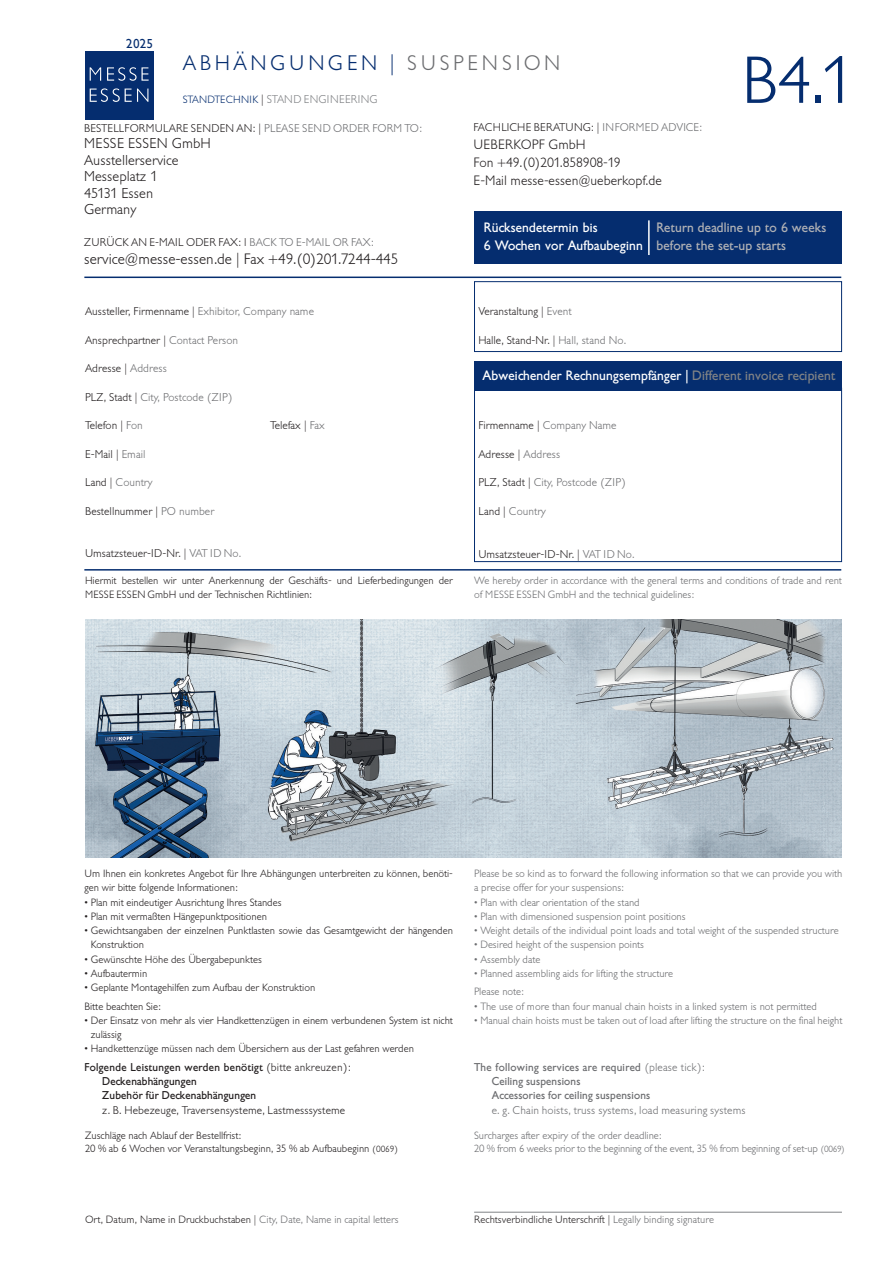
<style>
.page{position:relative;width:893px;height:1263px;background:#fff}
.page>*{position:absolute;margin:0;border:0;box-sizing:border-box;transform-origin:0 0}
.t1{font:300 66px "Gill Sans BQ";color:#052d6f}
.t2{font:300 21px "Gill Sans BQ";letter-spacing:.18em;color:#052d6f}
.t3{font:300 15px "Gill Sans BQ";color:#231f20}
.t4{font:300 14.25px/16.5px "Gill Sans BQ";color:#231f20}
.t5{font:13.5px/18px "Gill Sans BQ";letter-spacing:-.005em;color:#fff}
.t6{font:300 13.5px/18px "Gill Sans BQ";color:#231f20}
.t7{font:13.5px/18px "Gill Sans BQ";letter-spacing:-.005em;color:#b0b1b5}
.t8{font:12.75px "Gill Sans BQ";color:#052d6f}
.t9{font:300 11.25px "Gill Sans BQ";color:#231f20}
.t10{font:300 11.25px "Gill Sans BQ";color:#6c6d70}
.t11{font:11.25px/14.2px "Gill Sans BQ";color:#6c6d70}
.t12{font:11.25px/14.2px "Gill Sans BQ";color:#231f20}
.t13{font:300 11.25px "Gill Sans BQ";letter-spacing:.02em;color:#808285}
.t14{font:300 10.5px/14.2px "Gill Sans BQ";letter-spacing:-.005em;color:#231f20}
.t15{font:300 10.5px/14.2px "Gill Sans BQ";letter-spacing:-.005em;color:#6c6d70}
.s1{color:#6c6d70}
.s2{font-size:10.5px;color:#052d6f}
.s3{color:#231f20}
.s4{color:#808285}
.s5{font-weight:300}
.s6{font-family:"AG Figures+Pi BQ";font-size:18px;color:#fff}
.s7{font-size:9px}
</style>
<div class="page">
<div style="left:474px;top:211px;width:367px;height:53px;background:#052d6f"></div>
<hr style="left:84px;top:277px;width:757px;height:1px;background:#052d6f">
<div style="left:85px;top:51px;width:68px;height:68px;background:#052d6f"></div>
<svg style="left:90px;top:67px;width:59px;height:14px"></svg>
<svg style="left:90px;top:88px;width:58px;height:14px"></svg>
<hr style="left:648px;top:220px;width:2px;height:35px;background:#fff">
<div style="left:474px;top:388px;width:368px;height:174px;border:1px solid #052d6f"></div>
<hr style="left:84px;top:569px;width:757px;height:2px;background:#052d6f">
<div style="left:474px;top:361px;width:368px;height:29px;background:#052d6f"></div>
<hr style="left:474px;top:1212px;width:368px;height:1px;background:#808285">
<div style="left:474px;top:281px;width:368px;height:71px;border:1px solid #052d6f"></div>
<img style="left:85px;top:619px;width:757px;height:238px">
<p class="t8" style="left:126px;top:37px;width:28px">2025</p>
<h2 class="t2" style="left:183px;top:51px;width:379px">ABHÄNGUNGEN | <span class="s1">SUSPENSION</span></h2>
<p class="t13" style="left:183px;top:93px;width:196px"><span class="s2">STANDTECHNIK</span> <span class="s3">|</span> STAND ENGINEERING</p>
<h1 class="t1" style="left:742px;top:44px;width:114px">B4.1</h1>
<p class="t9" style="left:84px;top:122px;width:339px">BESTELLFORMULARE SENDEN AN: | <span class="s1">PLEASE SEND ORDER FORM TO:</span></p>
<h3 class="t4" style="left:84px;top:135px;width:128px">MESSE ESSEN GmbH<br>Ausstellerservice<br>Messeplatz 1<br>45131 Essen<br>Germany</h3>
<p class="t9" style="left:84px;top:236px;width:291px">ZURÜCK AN E-MAIL ODER FAX: l <span class="s1">BACK TO E-MAIL OR FAX:</span></p>
<h3 class="t3" style="left:84px;top:250px;width:316px">service@messe-essen.de | Fax +49.(0)201.7244-445</h3>
<p class="t9" style="left:85px;top:305px;width:230px">Aussteller, Firmenname | <span class="s1">Exhibitor, Company name</span></p>
<p class="t9" style="left:85px;top:334px;width:155px">Ansprechpartner | <span class="s1">Contact Person</span></p>
<p class="t9" style="left:85px;top:362px;width:83px">Adresse | <span class="s1">Address</span></p>
<p class="t10" style="left:85px;top:391px;width:149px"><span class="s3">PLZ, Stadt |</span> City, Postcode (ZIP)</p>
<p class="t9" style="left:85px;top:419px;width:59px">Telefon | <span class="s1">Fon</span></p>
<p class="t9" style="left:270px;top:419px;width:56px">Telefax | <span class="s1">Fax</span></p>
<p class="t9" style="left:85px;top:448px;width:62px">E-Mail | <span class="s1">Email</span></p>
<p class="t10" style="left:85px;top:476px;width:69px"><span class="s3">Land |</span> Country</p>
<p class="t9" style="left:85px;top:505px;width:131px">Bestellnummer | <span class="s1">PO number</span></p>
<p class="t9" style="left:85px;top:547px;width:158px">Umsatzsteuer-ID-Nr. | <span class="s1">VAT ID No.</span></p>
<p class="t9" style="left:473px;top:121px;width:230px">FACHLICHE BERATUNG: | <span class="s1">INFORMED ADVICE:</span></p>
<p class="t6" style="left:473px;top:136px;width:190px">UEBERKOPF GmbH<br>Fon +49.(0)201.858908-19<br>E-Mail messe-essen@ueberkopf.de</p>
<p class="t5" style="left:484px;top:219px;width:161px">Rücksendetermin bis<br>6 Wochen vor Aufbaubeginn</p>
<p class="t7" style="left:656px;top:219px;width:172px">Return deadline up to 6 weeks before the set-up starts</p>
<p class="t9" style="left:478px;top:305px;width:95px">Veranstaltung | <span class="s1">Event</span></p>
<p class="t9" style="left:478px;top:334px;width:149px">Halle, Stand-Nr. | <span class="s1">Hall, stand No.</span></p>
<p class="t5" style="left:483px;top:366px;width:354px">Abweichender Rechnungsempfänger | <span class="s4">Different invoice recipient</span></p>
<p class="t9" style="left:478px;top:419px;width:140px">Firmenname | <span class="s1">Company Name</span></p>
<p class="t9" style="left:478px;top:448px;width:83px">Adresse | <span class="s1">Address</span></p>
<p class="t10" style="left:478px;top:476px;width:149px"><span class="s3">PLZ, Stadt |</span> City, Postcode (ZIP)</p>
<p class="t10" style="left:478px;top:505px;width:69px"><span class="s3">Land |</span> Country</p>
<p class="t9" style="left:478px;top:548px;width:158px">Umsatzsteuer-ID-Nr. | <span class="s1">VAT ID No.</span></p>
<p class="t14" style="left:85px;top:573px;width:369px">Hiermit bestellen wir unter Anerkennung der Geschäfts- und Lieferbedingungen der<br>MESSE ESSEN GmbH und der Technischen Richtlinien:</p>
<p class="t15" style="left:474px;top:573px;width:369px">We hereby order in accordance with the general terms and conditions of trade and rent of MESSE ESSEN GmbH and the technical guidelines:</p>
<p class="t14" style="left:85px;top:866px;width:370px">Um Ihnen ein konkretes Angebot für Ihre Abhängungen unterbreiten zu können, benöti&shy;gen wir bitte folgende Informationen:</p>
<p class="t14" style="left:85px;top:895px;width:199px">• Plan mit eindeutiger Ausrichtung Ihres Standes</p>
<p class="t14" style="left:85px;top:909px;width:184px">• Plan mit vermaßten Hängepunktpositionen</p>
<p class="t14" style="left:91px;top:923px;width:364px;text-indent:-6px">• Gewichtsangaben der einzelnen Punktlasten sowie das Gesamtgewicht der hängenden<br>Konstruktion</p>
<p class="t14" style="left:85px;top:952px;width:179px">• Gewünschte Höhe des Übergabepunktes</p>
<p class="t14" style="left:85px;top:966px;width:64px">• Aufbautermin</p>
<p class="t14" style="left:85px;top:978px;width:232px;line-height:18.5px">• Geplante Montagehilfen zum Aufbau der Konstruktion<br>Bitte beachten Sie:</p>
<p class="t14" style="left:91px;top:1013px;width:364px;text-indent:-6px">• Der Einsatz von mehr als vier Handkettenzügen in einem verbundenen System ist nicht zulässig</p>
<p class="t14" style="left:85px;top:1042px;width:331px">• Handkettenzüge müssen nach dem Übersichern aus der Last gefahren werden</p>
<p class="t12" style="left:85px;top:1060px;width:268px">Folgende Leistungen werden benötigt <span class="s5">(bitte ankreuzen):<br></span><span class="s6">Y</span> Deckenabhängungen<br><span class="s6">Y</span> Zubehör für Deckenabhängungen</p>
<p class="t9" style="left:102px;top:1103px;width:245px">z. B. Hebezeuge, Traversensysteme, Lastmesssysteme</p>
<p class="t15" style="left:474px;top:866px;width:370px">Please be so kind as to forward the following information so that we can provide you with a precise offer for your suspensions:</p>
<p class="t15" style="left:474px;top:895px;width:167px">• Plan with clear orientation of the stand</p>
<p class="t15" style="left:474px;top:909px;width:213px">• Plan with dimensioned suspension point positions</p>
<p class="t15" style="left:474px;top:923px;width:366px">• Weight details of the individual point loads and total weight of the suspended structure</p>
<p class="t15" style="left:474px;top:938px;width:172px">• Desired height of the suspension points</p>
<p class="t15" style="left:474px;top:952px;width:68px">• Assembly date</p>
<p class="t15" style="left:474px;top:964px;width:201px;line-height:18.5px">• Planned assembling aids for lifting the structure<br>Please note:</p>
<p class="t15" style="left:474px;top:999px;width:344px">• The use of more than four manual chain hoists in a linked system is not permitted</p>
<p class="t15" style="left:474px;top:1013px;width:370px">• Manual chain hoists must be taken out of load after lifting the structure on the final height</p>
<p class="t11" style="left:474px;top:1060px;width:232px">The following services are required <span class="s5">(please tick):<br></span><span class="s6">Y</span> Ceiling suspensions<br><span class="s6">Y</span> Accessories for ceiling suspensions</p>
<p class="t10" style="left:492px;top:1103px;width:255px">e. g. Chain hoists, truss systems, load measuring systems</p>
<p class="t14" style="left:85px;top:1128px;width:315px;line-height:13.5px">Zuschläge nach Ablauf der Bestellfrist:<br>20 % ab 6 Wochen vor Veranstaltungsbeginn, 35 % ab Aufbaubeginn <span class="s7">(0069)</span></p>
<p class="t15" style="left:474px;top:1128px;width:372px;line-height:13.5px">Surcharges after expiry of the order deadline:<br>20 % from 6 weeks prior to the beginning of the event, 35 % from beginning of set-up <span class="s7">(0069)</span></p>
<p class="t14" style="left:85px;top:1212px;width:315px">Ort, Datum, Name in Druckbuchstaben | <span class="s1">City, Date, Name in capital letters</span></p>
<p class="t14" style="left:474px;top:1212px;width:241px">Rechtsverbindliche Unterschrift | <span class="s1">Legally binding signature</span></p>
</div>
